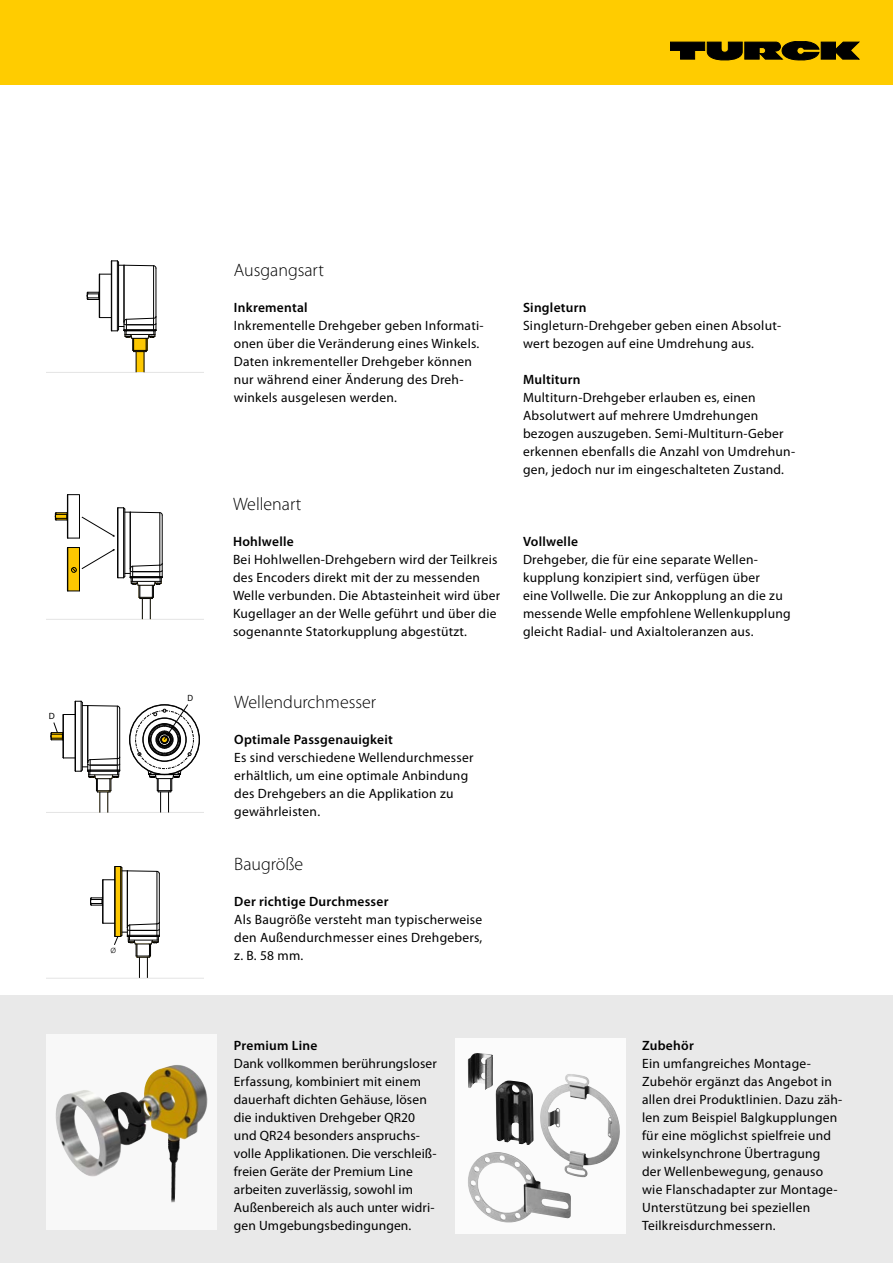
<style>
.page{position:relative;width:893px;height:1263px;background:#fff}
.page>*{position:absolute;margin:0;border:0;box-sizing:border-box;transform-origin:0 0}
.t1{font:300 18px "Myriad Pro";color:#000}
.t2{font:13.5px/18px "Myriad Pro";letter-spacing:.02em;color:#000}
.t3{font:600 13.5px "Myriad Pro";letter-spacing:.02em;color:#000}
.t4{font:300 10.65px "Myriad Pro";color:#000}
.t5{font:9.75px "Myriad Pro";color:#000}
.t6{font:9px "Myriad Pro";color:#010000}
.t7{font:9px "Myriad Pro";color:#010000;scale:.94 1}
</style>
<div class="page">
<div style="left:0;top:0;width:893px;height:85px;background:#fc0"></div>
<svg style="left:670px;top:42px;width:189px;height:18px"></svg>
<div style="left:0;top:996px;width:893px;height:267px;background:#e9e9e9"></div>
<svg style="left:47px;top:1034px;width:170px;height:196px;fill:#f8f8f8"></svg>
<img style="left:138px;top:1065px;width:36px;height:36px">
<div style="left:455px;top:1038px;width:170px;height:195px;background:#fbfbfb"></div>
<img style="left:468px;top:1053px;width:25px;height:37px">
<img style="left:540px;top:1074px;width:80px;height:103px">
<img style="left:495px;top:1080px;width:38px;height:65px">
<img style="left:468px;top:1152px;width:103px;height:70px">
<svg style="left:54px;top:494px;width:109px;height:125px"></svg>
<svg style="left:47px;top:700px;width:156px;height:113px"></svg>
<svg style="left:90px;top:866px;width:70px;height:112px"></svg>
<svg style="left:47px;top:260px;width:156px;height:113px"></svg>
<p class="t6" style="left:49px;top:711px;width:8px">D</p>
<p class="t4" style="left:110px;top:943px;width:7px">ø</p>
<p class="t7" style="left:188px;top:693px;width:8px">D</p>
<h1 class="t1" style="left:234px;top:259px;width:92px">Ausgangsart</h1>
<p class="t3" style="left:234px;top:298px;width:75px">Inkremental</p>
<p class="t2" style="left:234px;top:316px;width:251px">Inkrementelle Drehgeber geben Informati&shy;onen über die Veränderung eines Winkels.<br>Daten inkrementeller Drehgeber können nur während einer Änderung des Dreh&shy;winkels ausgelesen werden.</p>
<h1 class="t1" style="left:233px;top:493px;width:70px">Wellenart</h1>
<p class="t3" style="left:233px;top:532px;width:62px">Hohlwelle</p>
<p class="t2" style="left:233px;top:550px;width:269px">Bei Hohlwellen-Drehgebern wird der Teilkreis des Encoders direkt mit der zu messenden Welle verbunden. Die Abtasteinheit wird über Kugellager an der Welle geführt und über die sogenannte Statorkupplung abgestützt.</p>
<p class="t5" style="left:306px;top:570px;width:19px">ø 58</p>
<h1 class="t1" style="left:234px;top:691px;width:143px">Wellendurchmesser</h1>
<p class="t3" style="left:234px;top:730px;width:160px">Optimale Passgenauigkeit</p>
<p class="t2" style="left:234px;top:748px;width:241px">Es sind verschiedene Wellendurchmesser erhältlich, um eine optimale Anbindung des Drehgebers an die Applikation zu gewährleisten.</p>
<h1 class="t1" style="left:234px;top:853px;width:71px">Baugröße</h1>
<p class="t3" style="left:234px;top:892px;width:156px">Der richtige Durchmesser</p>
<p class="t2" style="left:234px;top:910px;width:250px;text-align:justify">Als Baugröße versteht man typischerweise den Außendurchmesser eines Drehgebers, z. B. 58 mm.</p>
<p class="t3" style="left:523px;top:298px;width:65px">Singleturn</p>
<p class="t2" style="left:523px;top:316px;width:260px">Singleturn-Drehgeber geben einen Absolut&shy;wert bezogen auf eine Umdrehung aus.</p>
<p class="t3" style="left:523px;top:370px;width:59px">Multiturn</p>
<p class="t2" style="left:523px;top:388px;width:274px">Multiturn-Drehgeber erlauben es, einen Absolutwert auf mehrere Umdrehungen bezogen auszugeben. Semi-Multiturn-Geber erkennen ebenfalls die Anzahl von Umdrehun&shy;gen, jedoch nur im eingeschalteten Zustand.</p>
<p class="t3" style="left:523px;top:532px;width:57px">Vollwelle</p>
<p class="t2" style="left:523px;top:550px;width:269px">Drehgeber, die für eine separate Wellen&shy;kupplung konzipiert sind, verfügen über<br>eine Vollwelle. Die zur Ankopplung an die zu messende Welle empfohlene Wellenkupplung gleicht Radial- und Axialtoleranzen aus.</p>
<p class="t3" style="left:234px;top:1036px;width:85px">Premium Line</p>
<p class="t2" style="left:234px;top:1054px;width:204px">Dank vollkommen berührungsloser<br>Erfassung, kombiniert mit einem dauerhaft dichten Gehäuse, lösen die induktiven Drehgeber QR20 und QR24 besonders anspruchs&shy;volle Applikationen. Die verschleiß&shy;freien Geräte der Premium Line arbeiten zuverlässig, sowohl im<br>Außenbereich als auch unter widri&shy;gen Umgebungsbedingungen.</p>
<p class="t3" style="left:642px;top:1036px;width:53px">Zubehör</p>
<p class="t2" style="left:642px;top:1054px;width:202px">Ein umfangreiches Montage-<br>Zubehör ergänzt das Angebot in allen drei Produktlinien. Dazu zäh&shy;len zum Beispiel Balgkupplungen für eine möglichst spielfreie und winkelsynchrone Übertragung der Wellenbewegung, genauso wie Flanschadapter zur Montage-<br>Unterstützung bei speziellen<br>Teilkreisdurchmessern.</p>
</div>
